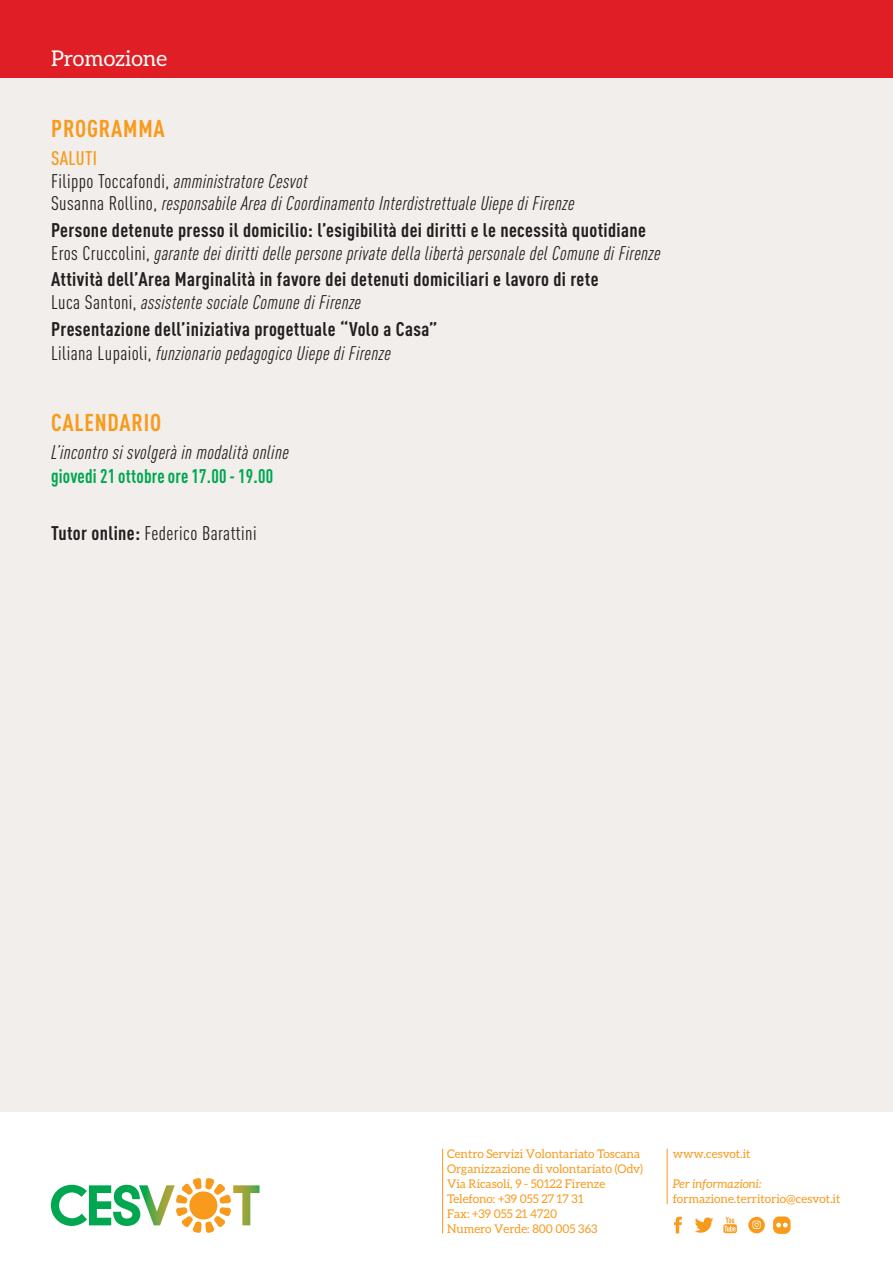
<style>
.page{position:relative;width:893px;height:1263px;background:#fff}
.page>*{position:absolute;margin:0;border:0;box-sizing:border-box;transform-origin:0 0}
.t1{font:700 condensed 24px "DIN Pro";letter-spacing:.035em;color:#f89a1c}
.t2{font:21.75px "Aleo";color:#fff}
.t3{font:700 condensed 19.5px/22.5px "DIN Pro";letter-spacing:.02em;color:#231f20}
.t4{font:italic condensed 19.5px/22.5px "DIN Pro";letter-spacing:.02em;color:#231f20}
.t5{font:700 condensed 19.5px "DIN Pro";letter-spacing:.015em;color:#00a750;scale:.95 1}
.t6{font:condensed 19.5px "DIN Pro";letter-spacing:.02em;color:#231f20}
.t7{font:12px/15px "Aleo";color:#f89a1c}
.t8{font:italic 12px "Aleo";color:#f89a1c}
.s1{font-weight:500;font-style:normal;color:#f89a1c}
.s2{font-style:normal}
.s3{font-weight:400}
.s4{font-weight:400;font-style:italic}
.s5{font-weight:700}
</style>
<div class="page">
<div style="left:0;top:60px;width:892px;height:1052px;background:#f1eeeb"></div>
<div style="left:0;top:0;width:893px;height:77px;background:#e01e25"></div>
<svg style="left:51px;top:1178px;width:208px;height:55px"></svg>
<hr style="left:667px;top:1149px;width:1px;height:55px;background:#f89a1c">
<hr style="left:442px;top:1149px;width:1px;height:84px;background:#f89a1c">
<svg style="left:674px;top:1217px;width:8px;height:16px"></svg>
<svg style="left:695px;top:1217px;width:18px;height:16px"></svg>
<svg style="left:723px;top:1217px;width:14px;height:16px"></svg>
<svg style="left:748px;top:1217px;width:17px;height:16px"></svg>
<div style="left:774px;top:1217px;width:16px;height:16px;background:#f89a1c;border-radius:5px"></div>
<div style="left:774px;top:1217px;width:16px;height:16px;border:1px solid #f89a1c;border-radius:5px"></div>
<svg style="left:776px;top:1223px;width:12px;height:4px"></svg>
<p class="t2" style="left:51px;top:46px;width:118px">Promozione</p>
<p class="t1" style="left:51px;top:110px;width:115px">PROGRAMMA</p>
<p class="t4" style="left:51px;top:146px;width:525px"><span class="s1">SALUTI<br></span><span class="s2">Filippo Toccafondi,</span> amministratore Cesvot<br><span class="s2">Susanna Rollino,</span> responsabile Area di Coordinamento Interdistrettuale Uiepe di Firenze</p>
<p class="t3" style="left:51px;top:217px;width:611px">Persone detenute presso il domicilio: l’esigibilità dei diritti e le necessità quotidiane<br><span class="s3">Eros Cruccolini,</span> <span class="s4">garante dei diritti delle persone private della libertà personale del Comune di Firenze</span></p>
<p class="t3" style="left:51px;top:266px;width:549px">Attività dell’Area Marginalità in favore dei detenuti domiciliari e lavoro di rete<br><span class="s3">Luca Santoni,</span> <span class="s4">assistente sociale Comune di Firenze</span></p>
<p class="t3" style="left:51px;top:315px;width:388px;line-height:24px">Presentazione dell’iniziativa progettuale “Volo a Casa”<br><span class="s3">Liliana Lupaioli,</span> <span class="s4">funzionario pedagogico Uiepe di Firenze</span></p>
<p class="t1" style="left:51px;top:404px;width:112px">CALENDARIO</p>
<p class="t4" style="left:51px;top:439px;width:239px">L’incontro si svolgerà in modalità online</p>
<p class="t5" style="left:51px;top:461px;width:235px">giovedi 21 ottobre ore 17.00 - 19.00</p>
<p class="t6" style="left:51px;top:519px;width:207px"><span class="s5">Tutor online:</span> Federico Barattini</p>
<p class="t7" style="left:447px;top:1146px;width:197px">Centro Servizi Volontariato Toscana<br>Organizzazione di volontariato (Odv)<br>Via Ricasoli, 9 - 50122 Firenze<br>Telefono: +39 055 27 17 31<br>Fax: +39 055 21 4720<br>Numero Verde: 800 005 363</p>
<p class="t7" style="left:673px;top:1146px;width:79px">www.cesvot.it</p>
<p class="t8" style="left:673px;top:1177px;width:91px">Per informazioni:</p>
<p class="t7" style="left:673px;top:1191px;width:169px">formazione.territorio@cesvot.it</p>
</div>
